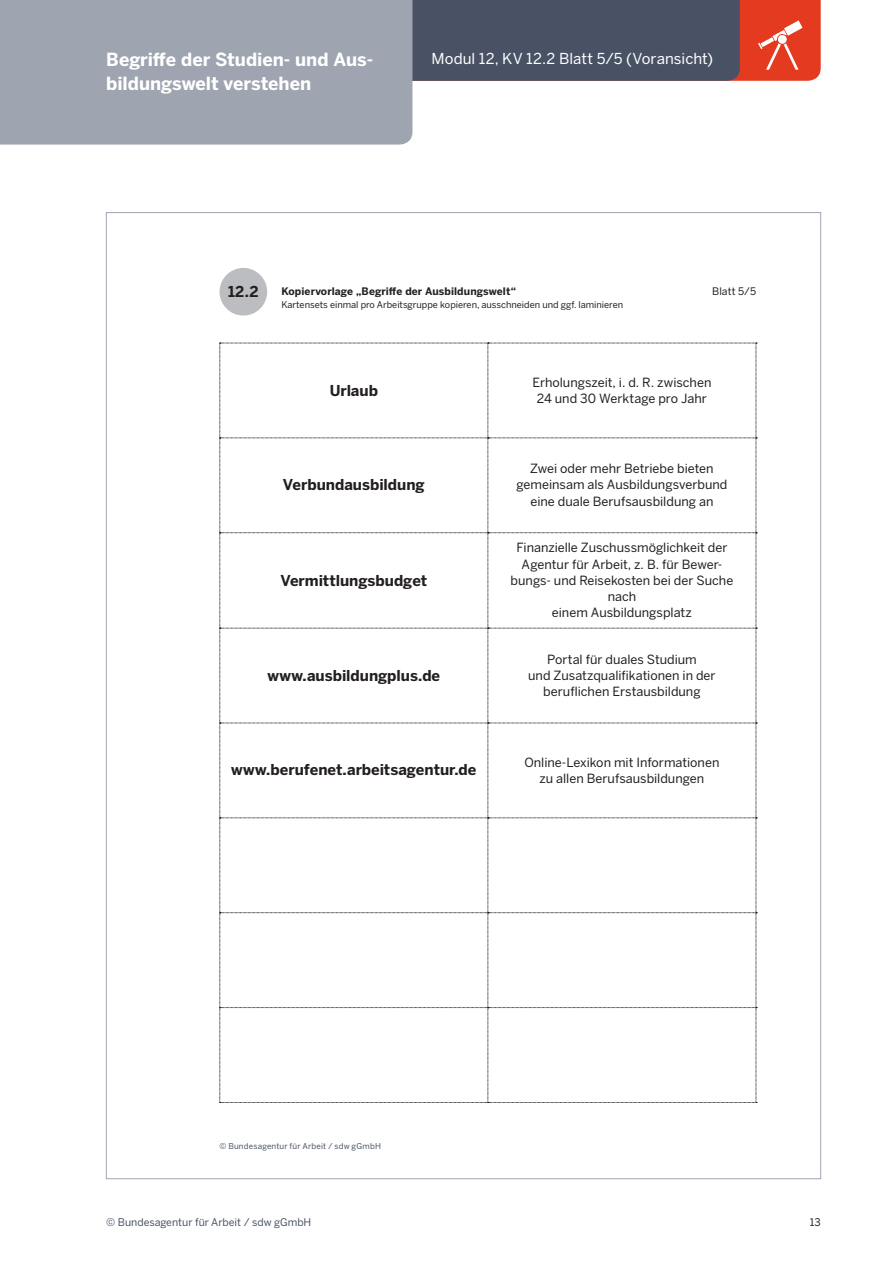
<style>
.page{position:relative;width:893px;height:1263px;background:#fff}
.page>*{position:absolute;margin:0;border:0;box-sizing:border-box;transform-origin:0 0}
.t1{font:700 18px "Benton Sans";letter-spacing:-.005em;color:#fff}
.t2{font:15px "Benton Sans";letter-spacing:.005em;color:#fff}
.t3{font:700 14.85px "Benton Sans";letter-spacing:-.005em;color:#231f20}
.t4{font:12.6px/16px "Benton Sans";color:#231f20;text-align:center}
.t5{font:10.5px "Benton Sans";color:#495265}
.t6{font:10.5px "Benton Sans";color:#231f20}
.t7{font:700 10.35px "Benton Sans";letter-spacing:.01em;color:#231f20}
.t8{font:10.35px "Benton Sans";letter-spacing:.01em;color:#231f20}
.t9{font:9.15px "Benton Sans";color:#231f20}
.t10{font:8.1px "Benton Sans";letter-spacing:.02em;color:#495265}
</style>
<div class="page">
<div style="left:740px;top:0;width:81px;height:81px;background:#e43b20"></div>
<div style="left:412px;top:0;width:328px;height:81px;background:#495265"></div>
<div style="left:0;top:0;width:412px;height:145px;background:#9ea5b0"></div>
<svg style="left:758px;top:21px;width:44px;height:49px"></svg>
<div style="left:220px;top:268px;width:47px;height:48px;background:#bcbdc0;border-radius:50%"></div>
<svg style="left:220px;top:343px;width:537px;height:760px"></svg>
<h1 class="t1" style="left:106px;top:49px;width:268px">Begriffe der Studien- und Aus-</h1>
<p class="t2" style="left:432px;top:50px;width:283px">Modul 12, KV 12.2 Blatt 5/5 (Voransicht)</p>
<h1 class="t1" style="left:106px;top:73px;width:206px">bildungswelt verstehen</h1>
<p class="t3" style="left:228px;top:282px;width:32px">12.2</p>
<p class="t7" style="left:281px;top:285px;width:236px">Kopiervorlage „Begriffe der Ausbildungswelt“</p>
<p class="t9" style="left:281px;top:299px;width:343px">Kartensets einmal pro Arbeitsgruppe kopieren, ausschneiden und ggf. laminieren</p>
<p class="t8" style="left:712px;top:285px;width:46px">Blatt 5/5</p>
<p class="t3" style="left:330px;top:381px;width:50px">Urlaub</p>
<p class="t4" style="left:532px;top:374px;width:181px">Erholungszeit, i. d. R. zwischen<br>24 und 30 Werktage pro Jahr</p>
<p class="t3" style="left:283px;top:476px;width:143px">Verbundausbildung</p>
<p class="t3" style="left:280px;top:571px;width:148px">Vermittlungsbudget</p>
<p class="t3" style="left:267px;top:666px;width:174px">www.ausbildungplus.de</p>
<p class="t4" style="left:516px;top:461px;width:213px">Zwei oder mehr Betriebe bieten gemeinsam als Ausbildungsverbund eine duale Berufsausbildung an</p>
<p class="t4" style="left:510px;top:540px;width:224px">Finanzielle Zuschussmöglichkeit der<br>Agentur für Arbeit, z. B. für Bewer&shy;bungs- und Reisekosten bei der Suche nach<br>einem Ausbildungsplatz</p>
<p class="t4" style="left:528px;top:651px;width:189px">Portal für duales Studium<br>und Zusatzqualifikationen in der beruflichen Erstausbildung</p>
<p class="t3" style="left:231px;top:761px;width:247px">www.berufenet.arbeitsagentur.de</p>
<p class="t4" style="left:524px;top:754px;width:197px">Online-Lexikon mit Informationen zu allen Berufsausbildungen</p>
<p class="t10" style="left:220px;top:1141px;width:163px">© Bundesagentur für Arbeit / sdw gGmbH</p>
<p class="t5" style="left:106px;top:1216px;width:207px">© Bundesagentur für Arbeit / sdw gGmbH</p>
<p class="t6" style="left:810px;top:1216px;width:12px">13</p>
</div>
